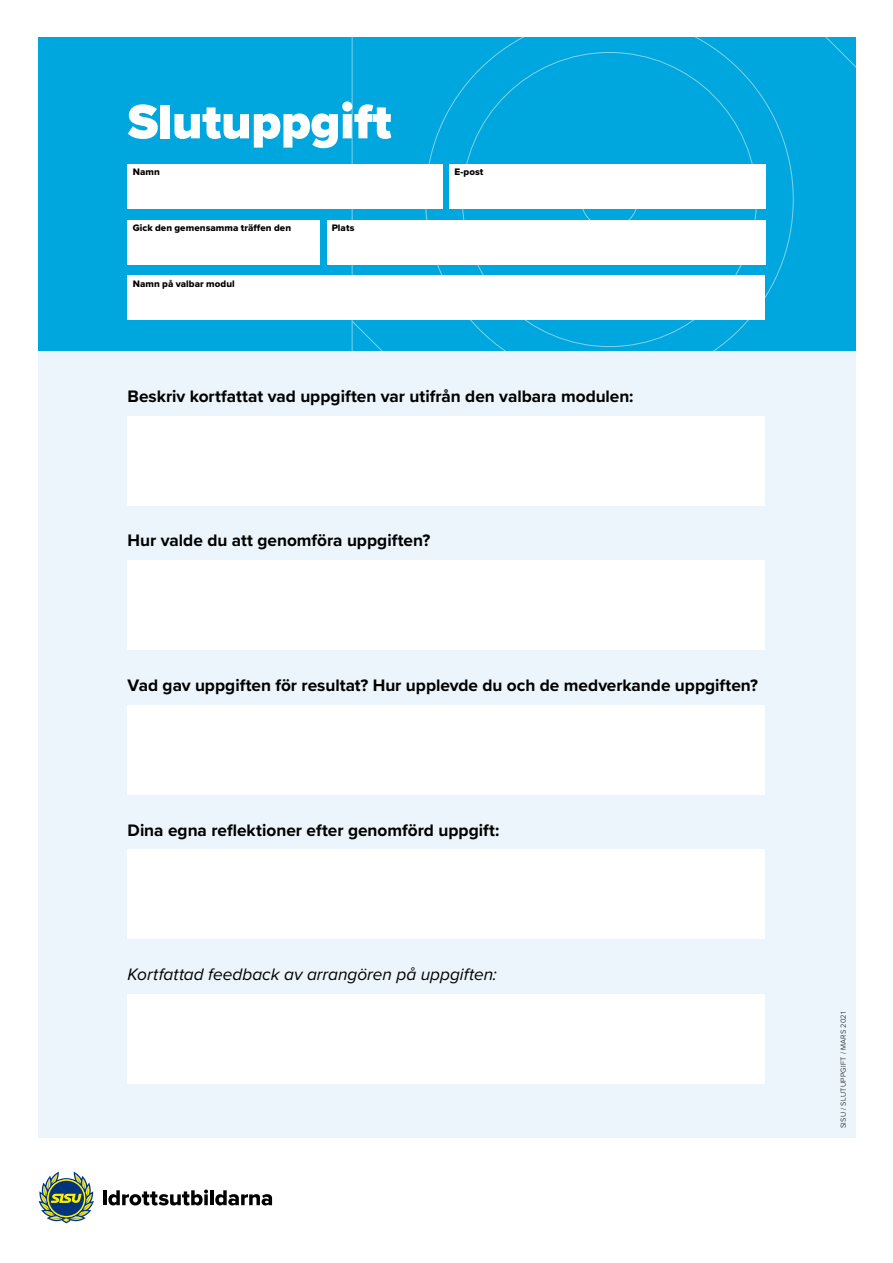
<style>
.page{position:relative;width:893px;height:1263px;background:#fff}
.page>*{position:absolute;margin:0;border:0;box-sizing:border-box;transform-origin:0 0}
.t1{font:900 50.25px "Proxima Nova";letter-spacing:-.005em;color:#fff}
.t2{font:700 17.25px "Proxima Nova";color:#000}
.t3{font:italic 17.25px "Proxima Nova";color:#000}
.t4{font:9.75px "Proxima Nova Extrabld";letter-spacing:.01em;color:#000}
.t5{font:300 7.5px "Proxima Nova";letter-spacing:.035em;color:#000}
</style>
<div class="page">
<div style="left:38px;top:38px;width:817px;height:313px;background:#00a6de"></div>
<svg style="left:351px;top:37px;width:505px;height:421px"></svg>
<div style="left:38px;top:351px;width:817px;height:786px;background:#ebf5fb"></div>
<div style="left:128px;top:416px;width:637px;height:89px;background:#fff"></div>
<div style="left:128px;top:560px;width:637px;height:90px;background:#fff"></div>
<div style="left:128px;top:705px;width:637px;height:89px;background:#fff"></div>
<div style="left:128px;top:850px;width:637px;height:89px;background:#fff"></div>
<div style="left:128px;top:994px;width:637px;height:89px;background:#fff"></div>
<svg style="left:39px;top:1172px;width:55px;height:51px"></svg>
<hr style="left:103px;top:1190px;width:4px;height:15px;background:#000">
<svg style="left:108px;top:1189px;width:100px;height:16px"></svg>
<hr style="left:210px;top:1190px;width:4px;height:15px;background:#000">
<svg style="left:215px;top:1190px;width:57px;height:15px"></svg>
<div style="left:128px;top:164px;width:315px;height:45px;background:#fff"></div>
<div style="left:128px;top:220px;width:192px;height:44px;background:#fff"></div>
<div style="left:128px;top:275px;width:637px;height:45px;background:#fff"></div>
<div style="left:449px;top:164px;width:316px;height:45px;background:#fff"></div>
<div style="left:327px;top:220px;width:438px;height:44px;background:#fff"></div>
<h1 class="t1" style="left:128px;top:84px;width:266px">Slutuppgift</h1>
<p class="t4" style="left:133px;top:165px;width:29px">Namn</p>
<p class="t4" style="left:133px;top:220px;width:160px">Gick den gemensamma träffen den</p>
<p class="t4" style="left:133px;top:276px;width:104px">Namn på valbar modul</p>
<p class="t4" style="left:332px;top:220px;width:24px">Plats</p>
<p class="t4" style="left:454px;top:165px;width:31px">E-post</p>
<p class="t2" style="left:128px;top:383px;width:508px">Beskriv kortfattat vad uppgiften var utifrån den valbara modulen:</p>
<p class="t2" style="left:128px;top:528px;width:304px">Hur valde du att genomföra uppgiften?</p>
<p class="t2" style="left:128px;top:672px;width:632px">Vad gav uppgiften för resultat? Hur upplevde du och de medverkande uppgiften?</p>
<p class="t2" style="left:128px;top:817px;width:373px">Dina egna reflektioner efter genomförd uppgift:</p>
<p class="t3" style="left:128px;top:962px;width:371px">Kortfattad feedback av arrangören på uppgiften:</p>
<p class="t5" style="left:838px;top:1128px;width:118px;rotate:-90deg">SISU / SLUTUPPGIFT / MARS 2021</p>
</div>
